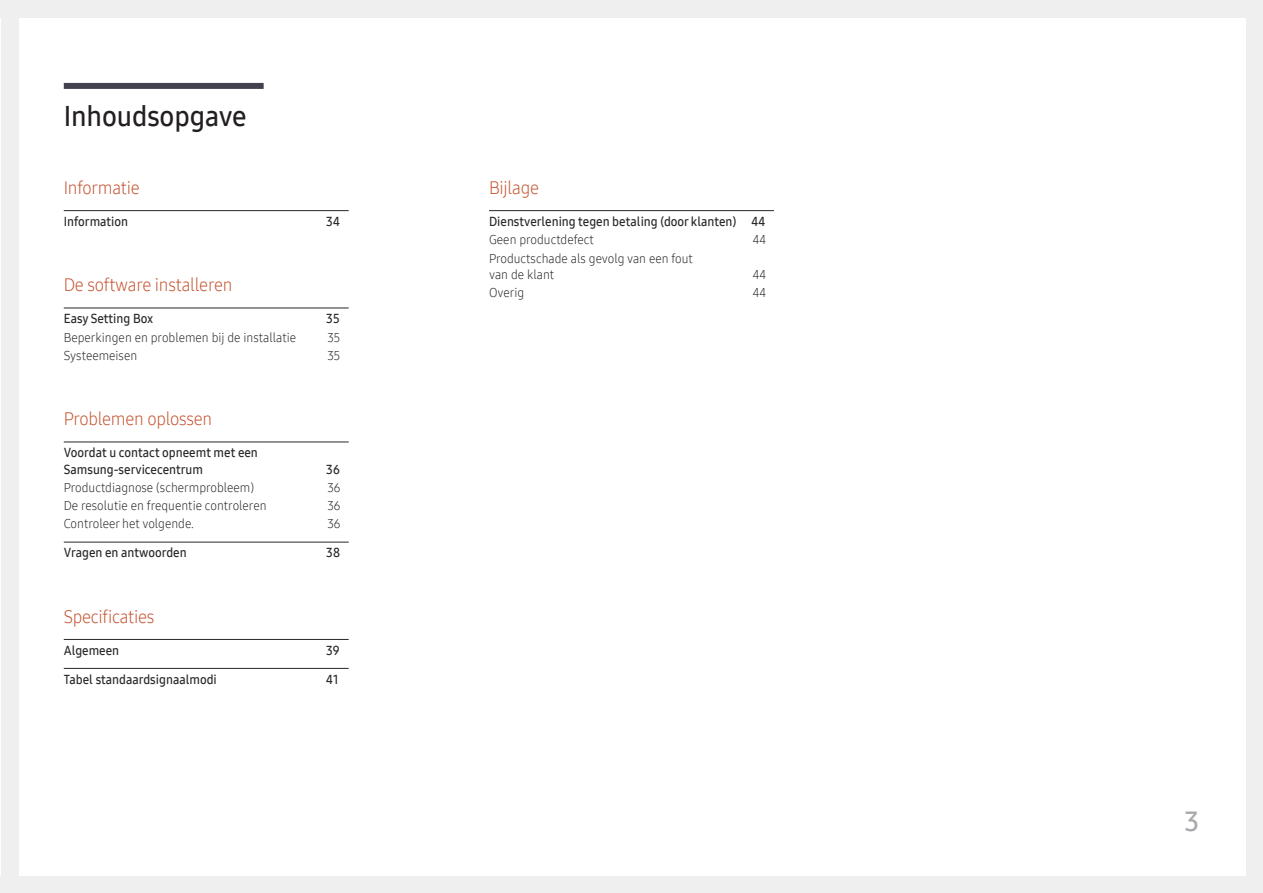
<style>
.page{position:relative;width:1263px;height:893px;background:#fff}
.page>*{position:absolute;margin:0;border:0;box-sizing:border-box;transform-origin:0 0}
.TOC_Heading{font:27.9px "Samsung One 600";letter-spacing:-.005em;color:#231f20}
.t1{font:27px "Samsung One 600";color:#a8a9ad}
.TOC1{font:18px "Samsung One 300";letter-spacing:-.015em;color:#c4532f;scale:.96 1}
.TOC3{font:12.75px/16.2px "Samsung One 300";color:#282727;scale:.96 1}
.TOC2{font:12.75px/16.2px "Samsung One 600";color:#282727;scale:.96 1}
</style>
<div class="page">
<div style="left:1px;top:0;width:17px;height:893px;background:#efefef"></div>
<div style="left:1247px;top:0;width:16px;height:893px;background:#efefef"></div>
<div style="left:1px;top:0;width:1262px;height:18px;background:#efefef"></div>
<div style="left:1px;top:876px;width:1262px;height:17px;background:#efefef"></div>
<div style="left:64px;top:83px;width:200px;height:6px;background:#44414e"></div>
<hr style="left:64px;top:210px;width:285px;height:1px;background:#282727">
<hr style="left:64px;top:308px;width:285px;height:1px;background:#282727">
<hr style="left:64px;top:442px;width:285px;height:1px;background:#282727">
<hr style="left:64px;top:542px;width:285px;height:1px;background:#282727">
<hr style="left:64px;top:639px;width:285px;height:1px;background:#282727">
<hr style="left:64px;top:668px;width:285px;height:1px;background:#282727">
<hr style="left:489px;top:210px;width:285px;height:1px;background:#282727">
<p class="TOC_Heading" style="left:64px;top:97px;width:184px">Inhoudsopgave</p>
<p class="TOC1" style="left:64px;top:176px;width:81px">Informatie</p>
<p class="TOC2" style="left:64px;top:213px;width:69px">Information</p>
<p class="TOC2" style="left:326px;top:213px;width:16px">34</p>
<p class="TOC1" style="left:64px;top:273px;width:177px">De software installeren</p>
<p class="TOC2" style="left:64px;top:311px;width:95px">Easy Setting Box</p>
<p class="TOC2" style="left:326px;top:311px;width:15px">35</p>
<p class="TOC3" style="left:64px;top:329px;width:244px">Beperkingen en problemen bij de installatie</p>
<p class="TOC3" style="left:327px;top:329px;width:15px">35</p>
<p class="TOC3" style="left:64px;top:347px;width:78px">Systeemeisen</p>
<p class="TOC3" style="left:327px;top:347px;width:15px">35</p>
<p class="TOC1" style="left:64px;top:407px;width:156px">Problemen oplossen</p>
<p class="TOC2" style="left:64px;top:445px;width:204px">Voordat u contact opneemt met een<br>Samsung-servicecentrum</p>
<p class="TOC2" style="left:326px;top:461px;width:16px">36</p>
<p class="TOC3" style="left:64px;top:479px;width:200px">Productdiagnose (schermprobleem)</p>
<p class="TOC3" style="left:327px;top:479px;width:15px">36</p>
<p class="TOC3" style="left:64px;top:497px;width:213px">De resolutie en frequentie controleren</p>
<p class="TOC3" style="left:327px;top:497px;width:15px">36</p>
<p class="TOC3" style="left:64px;top:516px;width:137px">Controleer het volgende.</p>
<p class="TOC3" style="left:327px;top:516px;width:15px">36</p>
<p class="TOC2" style="left:64px;top:545px;width:130px">Vragen en antwoorden</p>
<p class="TOC2" style="left:326px;top:545px;width:16px">38</p>
<p class="TOC1" style="left:64px;top:604px;width:96px">Specificaties</p>
<p class="TOC2" style="left:64px;top:642px;width:59px">Algemeen</p>
<p class="TOC2" style="left:326px;top:642px;width:15px">39</p>
<p class="TOC2" style="left:64px;top:671px;width:161px">Tabel standaardsignaalmodi</p>
<p class="TOC2" style="left:326px;top:671px;width:14px">41</p>
<p class="TOC1" style="left:489px;top:176px;width:54px">Bijlage</p>
<p class="TOC2" style="left:489px;top:213px;width:289px">Dienstverlening tegen betaling (door klanten) 44</p>
<p class="TOC3" style="left:489px;top:232px;width:111px">Geen productdefect</p>
<p class="TOC3" style="left:753px;top:232px;width:15px">44</p>
<p class="TOC3" style="left:489px;top:250px;width:214px">Productschade als gevolg van een fout van de klant</p>
<p class="TOC3" style="left:753px;top:266px;width:15px">44</p>
<p class="TOC3" style="left:489px;top:284px;width:38px">Overig</p>
<p class="TOC3" style="left:753px;top:284px;width:15px">44</p>
<h2 class="t1" style="left:1184px;top:803px;width:16px">3</h2>
</div>
